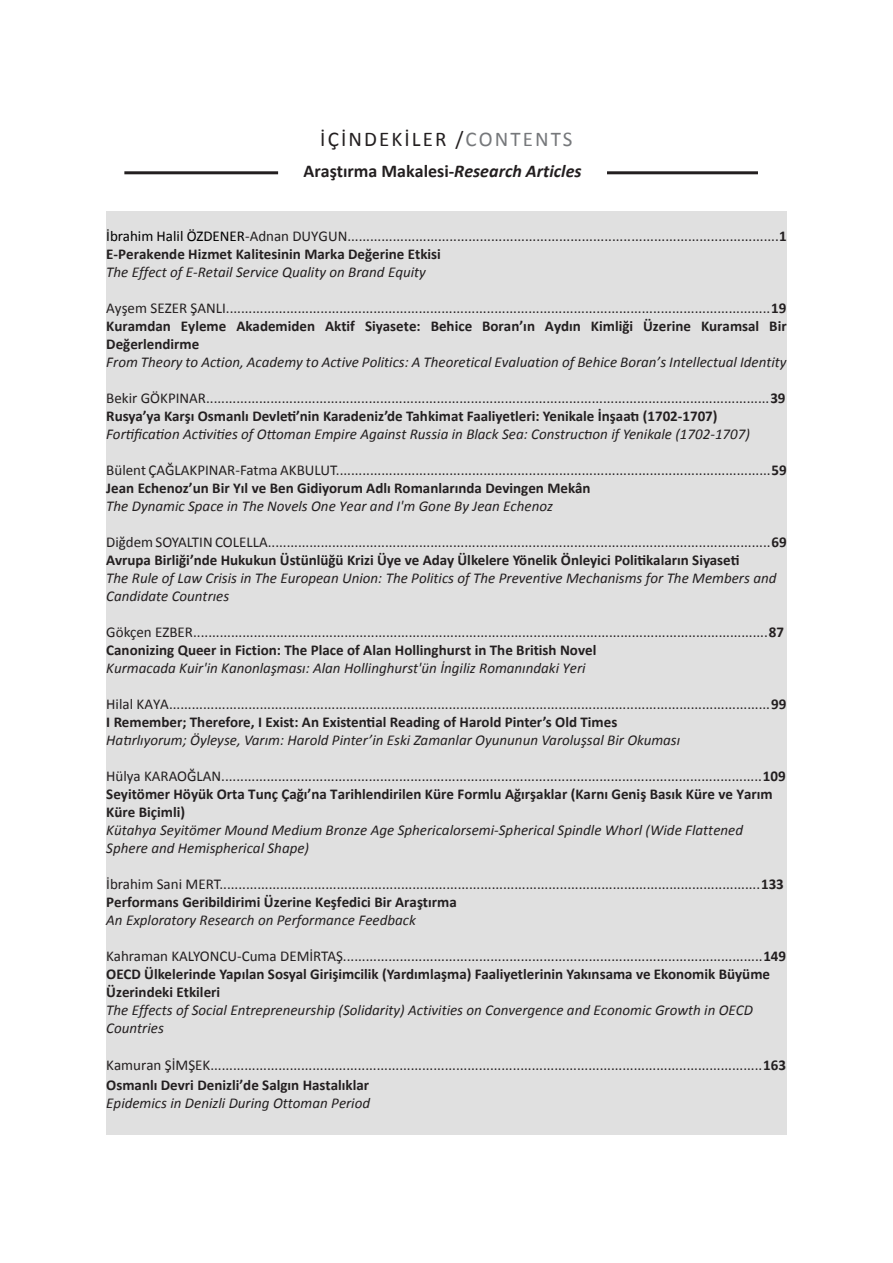
<style>
.page{position:relative;width:893px;height:1263px;background:#fff}
.page>*{position:absolute;margin:0;border:0;box-sizing:border-box;transform-origin:0 0}
.t1{font:21px "Calibri";letter-spacing:.1em;color:#231f20}
.t2{font:700 18px "Calibri";color:#231f20}
.t3{font:15px/18px "Calibri";color:#231f20}
.t4{font:italic 15px/18px "Calibri";color:#231f20}
.s1{color:#76787b}
.s2{font-style:italic}
.s3{color:#000}
.s4{font-weight:700}
</style>
<div class="page">
<div style="left:106px;top:212px;width:681px;height:923px;background:#e0e0e0"></div>
<hr style="left:607px;top:171px;width:151px;height:3px;background:#231f20">
<hr style="left:124px;top:171px;width:154px;height:3px;background:#231f20">
<h1 class="t1" style="left:320px;top:126px;width:254px">İÇİNDEKİLER /<span class="s1">CONTENTS</span></h1>
<p class="t2" style="left:303px;top:160px;width:280px">Araştırma Makalesi-<span class="s2">Research Articles</span></p>
<p class="t3" style="left:106px;top:226px;width:682px"><span class="s3">İbrahim Halil ÖZDENER</span>-Adnan DUYGUN..................................................................................................................<span class="s4">1<br>E-Perakende Hizmet Kalitesinin Marka Değerine Etkisi</span></p>
<p class="t4" style="left:106px;top:262px;width:321px">The Effect of E-Retail Service Quality on Brand Equity</p>
<p class="t3" style="left:106px;top:298px;width:682px;text-align:justify">Ayşem SEZER ŞANLI................................................................................................................................................<span class="s4">19<br>Kuramdan Eyleme Akademiden Aktif Siyasete: Behice Boran’ın Aydın Kimliği Üzerine Kuramsal Bir Değerlendirme</span></p>
<p class="t4" style="left:106px;top:352px;width:682px">From Theory to Action, Academy to Active Politics: A Theoretical Evaluation of Behice Boran’s Intellectual Identity</p>
<p class="t3" style="left:106px;top:388px;width:681px">Bekir GÖKPINAR.....................................................................................................................................................<span class="s4">39<br>Rusya’ya Karşı Osmanlı Devleti’nin Karadeniz’de Tahkimat Faaliyetleri: Yenikale İnşaatı (1702-1707)</span></p>
<p class="t4" style="left:106px;top:424px;width:645px">Fortification Activities of Ottoman Empire Against Russia in Black Sea: Constructıon if Yenikale (1702-1707)</p>
<p class="t3" style="left:106px;top:460px;width:682px">Bülent ÇAĞLAKPINAR-Fatma AKBULUT...................................................................................................................<span class="s4">59<br>Jean Echenoz’un Bir Yıl ve Ben Gidiyorum Adlı Romanlarında Devingen Mekân</span></p>
<p class="t4" style="left:106px;top:496px;width:448px">The Dynamic Space in The Novels One Year and I'm Gone By Jean Echenoz</p>
<p class="t3" style="left:106px;top:532px;width:682px">Diğdem SOYALTIN COLELLA.....................................................................................................................................<span class="s4">69<br>Avrupa Birliği’nde Hukukun Üstünlüğü Krizi Üye ve Aday Ülkelere Yönelik Önleyici Politikaların Siyaseti</span></p>
<p class="t4" style="left:106px;top:568px;width:672px">The Rule of Law Crisis in The European Union: The Politics of The Preventive Mechanisms for The Members and<br>Candidate Countrıes</p>
<p class="t3" style="left:106px;top:622px;width:679px">Gökçen EZBER........................................................................................................................................................<span class="s4">87<br>Canonizing Queer in Fiction: The Place of Alan Hollinghurst in The British Novel</span></p>
<p class="t4" style="left:106px;top:658px;width:481px">Kurmacada Kuir'in Kanonlaşması: Alan Hollinghurst'ün İngiliz Romanındaki Yeri</p>
<p class="t3" style="left:106px;top:694px;width:681px">Hilal KAYA...............................................................................................................................................................<span class="s4">99<br>I Remember; Therefore, I Exist: An Existential Reading of Harold Pinter’s Old Times</span></p>
<p class="t4" style="left:106px;top:730px;width:575px">Hatırlıyorum; Öyleyse, Varım: Harold Pinter’in Eski Zamanlar Oyununun Varoluşsal Bir Okuması</p>
<p class="t3" style="left:106px;top:766px;width:681px">Hülya KARAOĞLAN...............................................................................................................................................<span class="s4">109<br>Seyitömer Höyük Orta Tunç Çağı’na Tarihlendirilen Küre Formlu Ağırşaklar (Karnı Geniş Basık Küre ve Yarım<br>Küre Biçimli)</span></p>
<p class="t4" style="left:106px;top:820px;width:638px">Kütahya Seyitömer Mound Medium Bronze Age Sphericalorsemi-Spherical Spindle Whorl (Wide Flattened<br>Sphere and Hemispherical Shape)</p>
<p class="t3" style="left:106px;top:874px;width:679px">İbrahim Sani MERT...............................................................................................................................................<span class="s4">133<br>Performans Geribildirimi Üzerine Keşfedici Bir Araştırma</span></p>
<p class="t4" style="left:106px;top:910px;width:311px">An Exploratory Research on Performance Feedback</p>
<p class="t3" style="left:106px;top:946px;width:681px">Kahraman KALYONCU-Cuma DEMİRTAŞ...............................................................................................................<span class="s4">149<br>OECD Ülkelerinde Yapılan Sosyal Girişimcilik (Yardımlaşma) Faaliyetlerinin Yakınsama ve Ekonomik Büyüme<br>Üzerindeki Etkileri</span></p>
<p class="t4" style="left:106px;top:1000px;width:648px">The Effects of Social Entrepreneurship (Solidarity) Activities on Convergence and Economic Growth in OECD<br>Countries</p>
<p class="t3" style="left:106px;top:1055px;width:681px;line-height:19.5px">Kamuran ŞİMŞEK..................................................................................................................................................<span class="s4">163<br>Osmanlı Devri Denizli’de Salgın Hastalıklar</span></p>
<p class="t4" style="left:106px;top:1093px;width:265px">Epidemics in Denizli During Ottoman Period</p>
</div>
